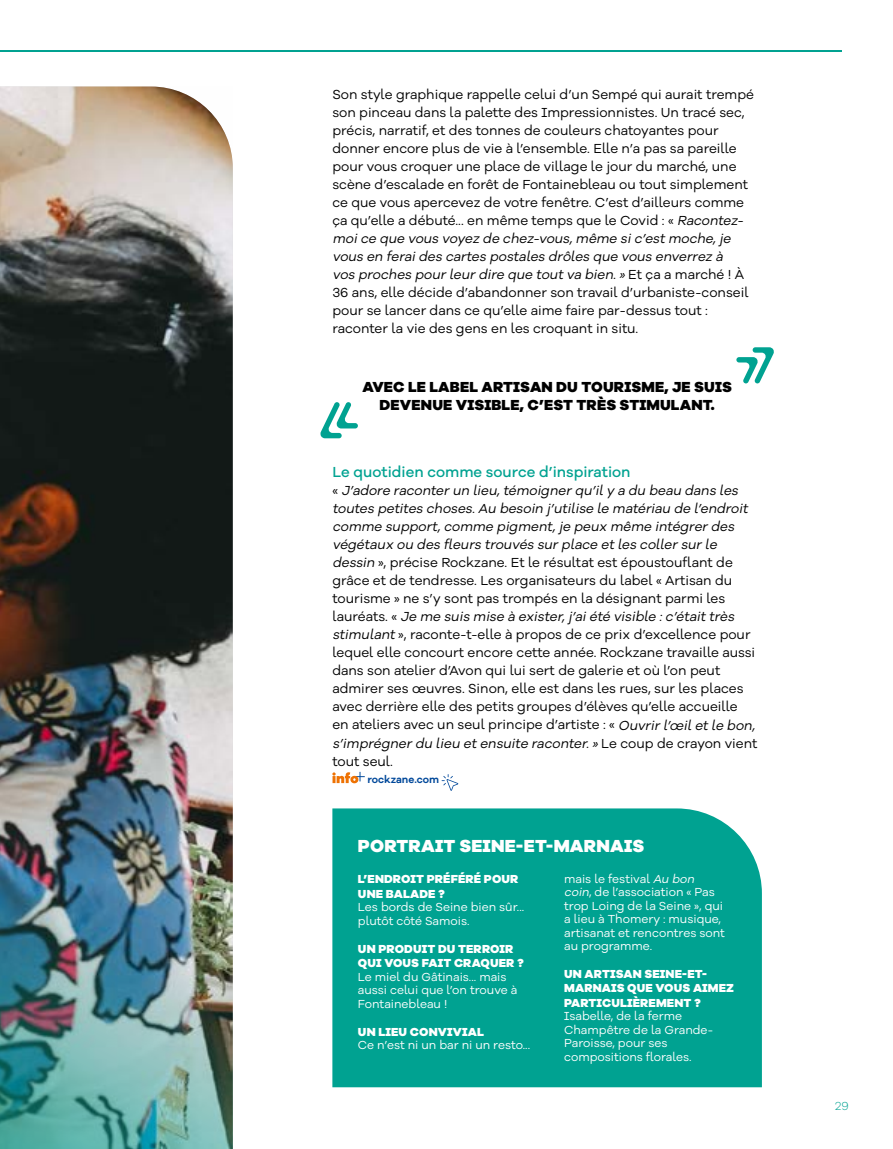
<style>
.page{position:relative;width:893px;height:1149px;background:#fff}
.page>*{position:absolute;margin:0;border:0;box-sizing:border-box;transform-origin:0 0}
.t1{font:800 18px "Galano Grotesque Alt";letter-spacing:.01em;color:#fff}
.t2{font:800 15px/18px "Galano Grotesque Alt";letter-spacing:.01em;color:#000;text-align:center}
.t3{font:500 15px "Galano Grotesque Alt";color:#00a291}
.t4{font:13.5px/18px "Galano Grotesque Alt";color:#000}
.t5{font:12px/13.5px "Galano Grotesque Alt";color:#fff}
.t6{font:800 12px/14.4px "Galano Grotesque Alt";letter-spacing:.01em;color:#fff}
.t7{font:300 12px "Galano Grotesque Alt";color:#00a291}
.t8{font:600 10.5px "Galano Grotesque Alt";color:#00489a}
.s1{font-style:italic}
</style>
<div class="page">
<hr style="left:0;top:50px;width:842px;height:2px;background:#00a291">
<svg style="left:332px;top:771px;width:33px;height:12px"></svg>
<svg style="left:442px;top:774px;width:16px;height:16px"></svg>
<div style="left:332px;top:808px;width:430px;height:278px;background:#00a291"></div>
<img style="left:0;top:86px;width:233px;height:1062px">
<svg style="left:320px;top:402px;width:38px;height:36px"></svg>
<svg style="left:736px;top:347px;width:38px;height:36px"></svg>
<p class="t4" style="left:332px;top:85px;width:423px">Son style graphique rappelle celui d’un Sempé qui aurait trempé son pinceau dans la palette des Impressionnistes. Un tracé sec, précis, narratif, et des tonnes de couleurs chatoyantes pour donner encore plus de vie à l’ensemble. Elle n’a pas sa pareille pour vous croquer une place de village le jour du marché, une scène d’escalade en forêt de Fontainebleau ou tout simplement ce que vous apercevez de votre fenêtre. C’est d’ailleurs comme ça qu’elle a débuté... en même temps que le Covid : « <span class="s1">Racontez&shy;moice que vous voyez de chez-vous,même sic’estmoche,je vous en feraides cartes postales drôles que vous enverrez à vos proches pour leur dire que toutva bien. »</span> Et ç a a m a rc h é ! À 36 ans, elle décide d’abandonner son travail d’urbaniste-conseil pour se lancer dans ce qu’elle aime faire par-dessus tout : raconter la vie des gens en les croquant in situ.</p>
<p class="t2" style="left:362px;top:377px;width:371px">AVEC LE LABEL ARTISAN DU TOURISME, JE SUIS<br>DEVENUE VISIBLE, C’EST TRÈS STIMULANT.</p>
<p class="t3" style="left:332px;top:462px;width:300px">Le quotidien comme source d’inspiration</p>
<p class="t4" style="left:332px;top:481px;width:427px">« <span class="s1">J’adore raconter un lieu,témoigner qu’ily a du beau dans les toutes petites choses.Au besoin j ’utilise le matériau de l’endroit comme support,comme pigment,je peux même intégrer des végétaux ou des fleurs trouvés sur place etles coller sur le dessin</span>», précise Rockzane. Et le résultat est époustouflant de grâce et de tendresse. Les organisateurs du label « Artisan du tourisme » ne s’y sont pas trompés en la désignant parmi les<br>l a u r é a t s . « <span class="s1">Je me suis mise à exister,j ’aiété visible :c’étaittrès stimulant</span>», raconte-t-elle à propos de ce prix d’excellence pour lequel elle concourt encore cette année. Rockzane travaille aussi dans son atelier d’Avon qui lui sert de galerie et où l’on peut admirer ses œuvres. Sinon, elle est dans les rues, sur les places avec derrière elle des petits groupes d’élèves qu’elle accueille<br>en ateliers avec un seul principe d’artiste : « <span class="s1">Ouvrir l’œiletle bon, s’imprégner du lieu etensuite raconter.»</span> L e c o u p d e c rayo n v i e n t tout seul.</p>
<p class="t8" style="left:367px;top:772px;width:73px">rockzane.com</p>
<h1 class="t1" style="left:358px;top:833px;width:288px">PORTRAIT SEINE-ET-MARNAIS</h1>
<p class="t6" style="left:358px;top:871px;width:162px">L’ENDROIT PRÉFÉRÉ POUR<br>UNE BALADE ?</p>
<p class="t5" style="left:358px;top:899px;width:168px">Les bords de Seine bien sûr... plutôt côté Samois.</p>
<p class="t6" style="left:358px;top:940px;width:167px">UN PRODUIT DU TERROIR<br>QUI VOUS FAIT CRAQUER ?</p>
<p class="t5" style="left:358px;top:969px;width:161px">Le miel du Gâtinais... mais aussi celui que l’on trouve à<br>Fontainebleau !</p>
<p class="t6" style="left:358px;top:1023px;width:128px">UN LIEU CONVIVIAL</p>
<p class="t5" style="left:358px;top:1037px;width:174px">Ce n’est ni un bar ni un resto...</p>
<p class="t5" style="left:564px;top:871px;width:162px">mais le festival <span class="s1">Au bon coin</span>, de l’association « Pas trop Loing de la Seine », qui a lieu à Thomery : musique, artisanat et rencontres sont au programme.</p>
<p class="t6" style="left:564px;top:966px;width:171px">UN ARTISAN SEINE-ET-<br>MARNAIS QUE VOUS AIMEZ<br>PARTICULIÈREMENT ?</p>
<p class="t5" style="left:564px;top:1008px;width:151px">Isabelle, de la ferme<br>Champêtre de la Grande-<br>Paroisse, pour ses compositions florales.</p>
<p class="t7" style="left:835px;top:1097px;width:15px">29</p>
</div>
